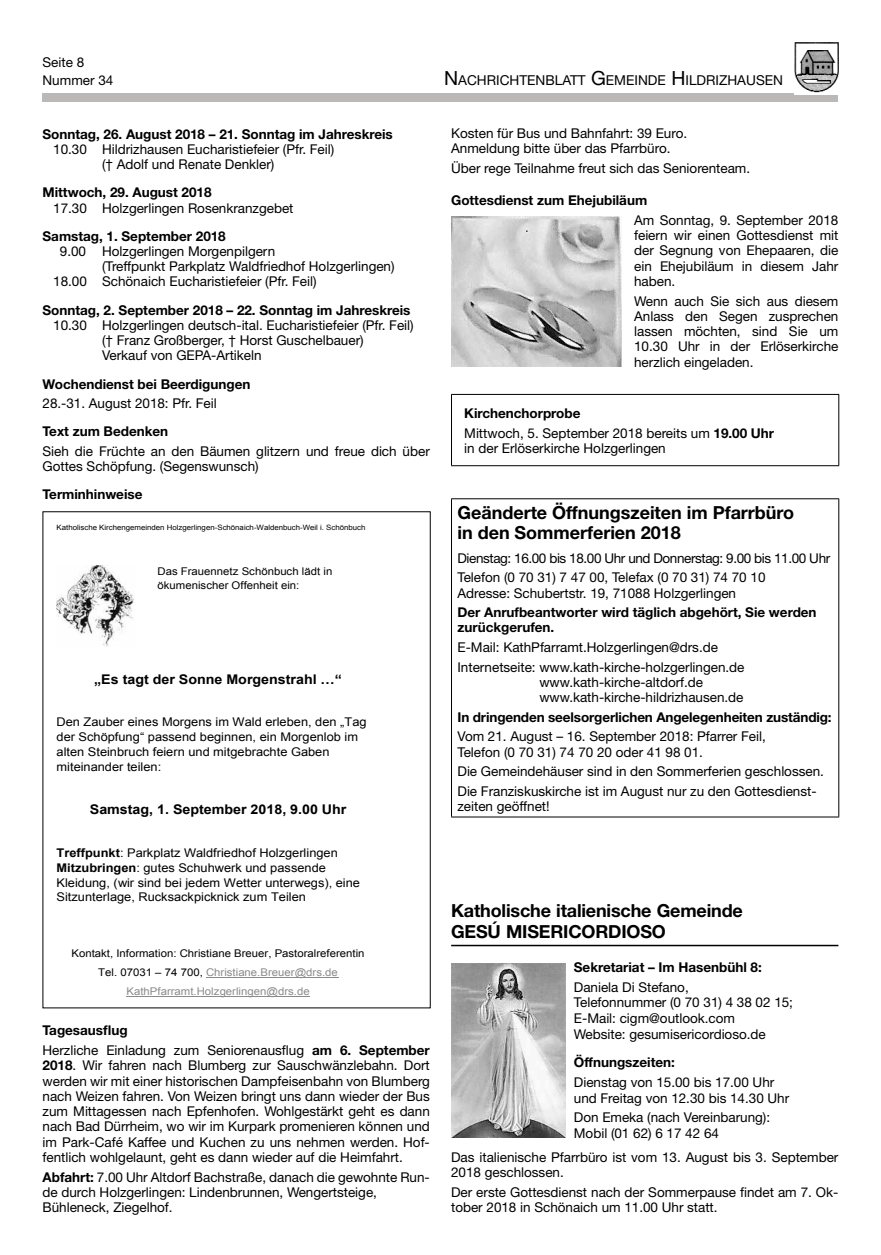
<style>
.page{position:relative;width:881px;height:1255px;background:#fff}
.page>*{position:absolute;margin:0;border:0;box-sizing:border-box;transform-origin:0 0}
.t1{font:700 18px/19.5px "Helvetica Neue";letter-spacing:-.01em;color:#000}
.t2{font:13.65px "Helvetica Neue";color:#000}
.t3{font:13.5px/15.3px "Helvetica Neue";color:#000}
.t4{font:700 13.5px/15.3px "Helvetica Neue";color:#000}
.t5{font:13.5px/19.5px "Helvetica Neue";letter-spacing:-.03em;color:#000}
.t6{font:700 13.35px "Arial";color:#000;scale:1.07 1}
.t7{font:12px/14.9px "Arial";color:#000;scale:1.07 1}
.t8{font:10.65px/18.6px "Arial";color:#000;scale:1.07 1}
.t9{font:7.35px "Arial";color:#000;scale:1.07 1}
.s1{font-size:19.5px}
.s2{font-weight:700}
.s3{color:#8a8a8a}
</style>
<div class="page">
<div style="left:43px;top:94px;width:795px;height:8px;background:#bab9b8"></div>
<img style="left:793px;top:43px;width:45px;height:51px">
<img style="left:57px;top:565px;width:77px;height:81px">
<hr style="left:206px;top:977px;width:132px;height:1px;background:#8a8a8a">
<hr style="left:126px;top:995px;width:184px;height:1px;background:#8a8a8a">
<img style="left:451px;top:217px;width:170px;height:149px">
<hr style="left:451px;top:394px;width:387px;height:1px;background:#000">
<hr style="left:451px;top:395px;width:1px;height:70px;background:#000">
<hr style="left:838px;top:395px;width:1px;height:70px;background:#000">
<hr style="left:451px;top:465px;width:387px;height:1px;background:#000">
<hr style="left:451px;top:498px;width:387px;height:1px;background:#000">
<hr style="left:451px;top:499px;width:1px;height:317px;background:#000">
<hr style="left:838px;top:499px;width:1px;height:317px;background:#000">
<hr style="left:451px;top:816px;width:387px;height:1px;background:#000">
<hr style="left:451px;top:944px;width:387px;height:2px;background:#000">
<img style="left:451px;top:963px;width:114px;height:173px">
<p class="t3" style="left:43px;top:53px;width:72px;line-height:18px">Seite 8<br>Nummer 34</p>
<p class="t2" style="left:444px;top:72px;width:338px"><span class="s1">N</span>ACHRICHTENBLATT <span class="s1">G</span>EMEINDE <span class="s1">H</span> ILDRIZHAUSEN</p>
<p class="t4" style="left:43px;top:126px;width:351px">Sonntag, 26. August 2018 – 21. Sonntag im Jahreskreis</p>
<p class="t3" style="left:102px;top:141px;width:233px;text-indent:-49px">10.30 Hildrizhausen Eucharistiefeier (Pfr. Feil) († Adolf und Renate Denkler)</p>
<p class="t4" style="left:43px;top:184px;width:170px">Mittwoch, 29. August 2018</p>
<p class="t3" style="left:53px;top:200px;width:242px">17.30 Holzgerlingen Rosenkranzgebet</p>
<p class="t4" style="left:43px;top:228px;width:185px">Samstag, 1. September 2018</p>
<p class="t3" style="left:60px;top:243px;width:217px">9.00 Holzgerlingen Morgenpilgern</p>
<p class="t3" style="left:102px;top:259px;width:294px">(Treffpunkt Parkplatz Waldfriedhof Holzgerlingen)</p>
<p class="t3" style="left:53px;top:274px;width:265px">18.00 Schönaich Eucharistiefeier (Pfr. Feil)</p>
<p class="t4" style="left:43px;top:302px;width:369px">Sonntag, 2. September 2018 – 22. Sonntag im Jahreskreis</p>
<p class="t3" style="left:102px;top:317px;width:313px;text-indent:-49px">10.30 Holzgerlingen deutsch-ital. Eucharistiefeier (Pfr. Feil) († Franz Großberger, † Horst Guschelbauer)<br>Verkauf von GEPA-Artikeln</p>
<p class="t4" style="left:43px;top:376px;width:209px">Wochendienst bei Beerdigungen</p>
<p class="t3" style="left:43px;top:395px;width:176px">28.-31. August 2018: Pfr. Feil</p>
<p class="t4" style="left:43px;top:423px;width:127px">Text zum Bedenken</p>
<p class="t3" style="left:43px;top:443px;width:388px">Sieh die Früchte an den Bäumen glitzern und freue dich über<br>Gottes Schöpfung. (Segenswunsch)</p>
<p class="t4" style="left:43px;top:486px;width:101px">Terminhinweise</p>
<p class="t9" style="left:57px;top:523px;width:290px">Katholische Kirchengemeinden Holzgerlingen-Schönaich-Waldenbuch-Weil i. Schönbuch</p>
<p class="t8" style="left:157px;top:565px;width:165px;line-height:13.2px">Das Frauennetz Schönbuch lädt in ökumenischer Offenheit ein:</p>
<p class="t6" style="left:94px;top:670px;width:233px">„Es tagt der Sonne Morgenstrahl …“</p>
<p class="t7" style="left:57px;top:715px;width:291px">Den Zauber eines Morgens im Wald erleben, den „Tag der Schöpfung“ passend beginnen, ein Morgenlob im alten Steinbruch feiern und mitgebrachte Gaben miteinander teilen:</p>
<p class="t6" style="left:90px;top:800px;width:241px">Samstag, 1. September 2018, 9.00 Uhr</p>
<p class="t7" style="left:57px;top:845px;width:285px"><span class="s2">Treffpunkt</span>: Parkplatz Waldfriedhof Holzgerlingen <span class="s2">Mitzubringen</span>: gutes Schuhwerk und passende Kleidung, (wir sind bei jedem Wetter unterwegs), eine Sitzunterlage, Rucksackpicknick zum Teilen</p>
<p class="t8" style="left:71px;top:944px;width:275px;text-align:center">Kontakt, Information: Christiane Breuer, Pastoralreferentin<br>Tel. 07031 – 74 700, <span class="s3">Christiane.Breuer@drs.de<br>KathPfarramt.Holzgerlingen@drs.de</span></p>
<p class="t3" style="left:43px;top:1020px;width:388px;line-height:19.5px"><span class="s2">Tagesausflug<br></span>Herzliche Einladung zum Seniorenausflug <span class="s2">am 6. September</span></p>
<p class="t3" style="left:43px;top:1057px;width:388px;text-align:justify"><span class="s2">2018</span>. Wir fahren nach Blumberg zur Sauschwänzlebahn. Dort werden wir mit einer historischen Dampfeisenbahn von Blumberg nach Weizen fahren. Von Weizen bringt uns dann wieder der Bus zum Mittagessen nach Epfenhofen. Wohlgestärkt geht es dann nach Bad Dürrheim, wo wir im Kurpark promenieren können und im Park-Café Kaffee und Kuchen zu uns nehmen werden. Hof&shy;fentlich wohlgelaunt, geht es dann wieder auf die Heimfahrt.</p>
<p class="t3" style="left:43px;top:1168px;width:388px"><span class="s2">Abfahrt:</span> 7.00 Uhr Altdorf Bachstraße, danach die gewohnte Run&shy;de durch Holzgerlingen: Lindenbrunnen, Wengertsteige,<br>Bühleneck, Ziegelhof.</p>
<p class="t3" style="left:451px;top:125px;width:237px">Kosten für Bus und Bahnfahrt: 39 Euro.<br>Anmeldung bitte über das Pfarrbüro.</p>
<p class="t3" style="left:451px;top:160px;width:300px">Über rege Teilnahme freut sich das Seniorenteam.</p>
<p class="t4" style="left:451px;top:192px;width:197px">Gottesdienst zum Ehejubiläum</p>
<p class="t3" style="left:634px;top:212px;width:206px;text-align:justify">Am Sonntag, 9. September 2018 feiern wir einen Gottesdienst mit der Segnung von Ehepaaren, die ein Ehejubiläum in diesem Jahr haben.</p>
<p class="t3" style="left:634px;top:293px;width:206px;text-align:justify">Wenn auch Sie sich aus diesem Anlass den Segen zusprechen lassen möchten, sind Sie um 10.30 Uhr in der Erlöserkirche herzlich eingeladen.</p>
<p class="t3" style="left:464px;top:403px;width:311px;line-height:19.5px"><span class="s2">Kirchenchorprobe<br></span>Mittwoch, 5. September 2018 bereits um <span class="s2">19.00 Uhr</span></p>
<p class="t3" style="left:464px;top:440px;width:203px">in der Erlöserkirche Holzgerlingen</p>
<h1 class="t1" style="left:457px;top:503px;width:338px">Geänderte Öffnungszeiten im Pfarrbüro in den Sommerferien 2018</h1>
<p class="t5" style="left:457px;top:548px;width:374px">Dienstag: 16.00 bis 18.00 Uhr und Donnerstag: 9.00 bis 11.00 Uhr<br>Telefon (0 70 31) 7 47 00, Telefax (0 70 31) 74 70 10</p>
<p class="t3" style="left:457px;top:585px;width:280px">Adresse: Schubertstr. 19, 71088 Holzgerlingen</p>
<p class="t4" style="left:457px;top:604px;width:360px">Der Anrufbeantworter wird täglich abgehört, Sie werden zurückgerufen.</p>
<p class="t3" style="left:457px;top:637px;width:288px;line-height:19.5px">E-Mail: KathPfarramt.Holzgerlingen@drs.de<br>Internetseite: www.kath-kirche-holzgerlingen.de</p>
<p class="t3" style="left:539px;top:674px;width:205px">www.kath-kirche-altdorf.de www.kath-kirche-hildrizhausen.de</p>
<p class="t4" style="left:457px;top:709px;width:375px">In dringenden seelsorgerlichen Angelegenheiten zuständig:</p>
<p class="t3" style="left:457px;top:728px;width:310px">Vom 21. August – 16. September 2018: Pfarrer Feil,<br>Telefon (0 70 31) 74 70 20 oder 41 98 01.</p>
<p class="t3" style="left:457px;top:761px;width:368px;line-height:19.5px">Die Gemeindehäuser sind in den Sommerferien geschlossen.<br>Die Franziskuskirche ist im August nur zu den Gottesdienst-</p>
<p class="t3" style="left:457px;top:798px;width:94px">zeiten geöffnet!</p>
<h1 class="t1" style="left:451px;top:899px;width:293px;line-height:21px">Katholische italienische Gemeinde<br>GESÚ MISERICORDIOSO</h1>
<p class="t4" style="left:573px;top:959px;width:189px">Sekretariat – Im Hasenbühl 8:</p>
<p class="t3" style="left:573px;top:979px;width:220px">Daniela Di Stefano,<br>Telefonnummer (0 70 31) 4 38 02 15;<br>E-Mail: cigm@outlook.com<br>Website: gesumisericordioso.de</p>
<p class="t4" style="left:573px;top:1054px;width:102px">Öffnungszeiten:</p>
<p class="t3" style="left:573px;top:1074px;width:217px">Dienstag von 15.00 bis 17.00 Uhr und Freitag von 12.30 bis 14.30 Uhr</p>
<p class="t3" style="left:573px;top:1109px;width:198px">Don Emeka (nach Vereinbarung):<br>Mobil (01 62) 6 17 42 64</p>
<p class="t3" style="left:451px;top:1149px;width:388px">Das italienische Pfarrbüro ist vom 13. August bis 3. September<br>2018 geschlossen.</p>
<p class="t3" style="left:451px;top:1184px;width:388px">Der erste Gottesdienst nach der Sommerpause findet am 7. Ok&shy;tober 2018 in Schönaich um 11.00 Uhr statt.</p>
</div>
